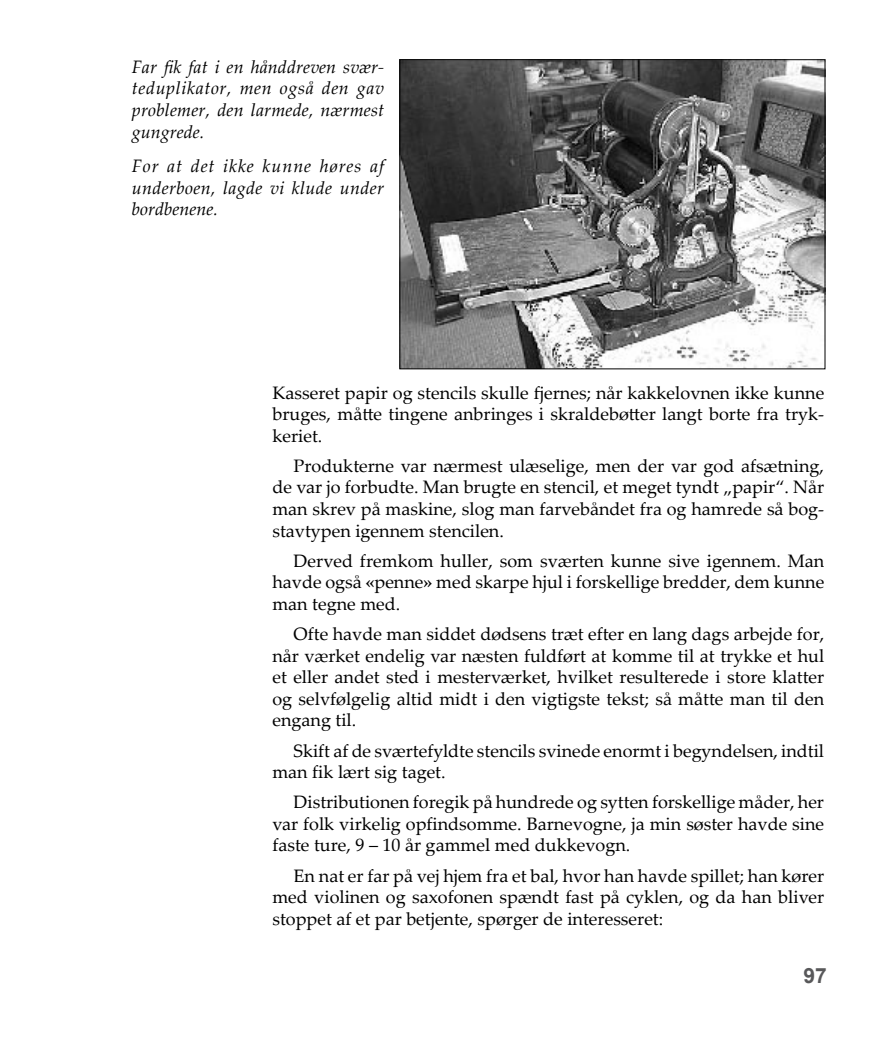
<style>
.page{position:relative;width:889px;height:1063px;background:#fff}
.page>*{position:absolute;margin:0;border:0;box-sizing:border-box;transform-origin:0 0}
.t1{font:700 21px "Arial";color:#58585a}
.t2{font:18px/21.6px "Palatino Linotype";color:#000;text-align:justify}
.t3{font:italic 18px/21.6px "Palatino Linotype";letter-spacing:.02em;color:#000;text-align:justify}
.s1{font-weight:700}
</style>
<div class="page">
<img style="left:402px;top:62px;width:421px;height:305px">
<div style="left:400px;top:60px;width:425px;height:309px;border:1px solid #000"></div>
<p class="t3" style="left:132px;top:55px;width:254px">Far fik fat i en hånddreven svær&shy;teduplikator, men også den gav problemer, den larmede, nærmest gungrede.</p>
<p class="t3" style="left:132px;top:154px;width:254px">For at det ikke kunne høres af underboen, lagde vi klude under bordbenene.</p>
<p class="t2" style="left:272px;top:381px;width:553px">Kasseret papir og stencils skulle fjernes; når kakkelovnen ikke kunne bruges, måtte tingene anbringes i skraldebøtter langt borte fra tryk&shy;keriet.</p>
<p class="t2" style="left:272px;top:454px;width:553px;text-indent:21px">Produkterne var nærmest ulæselige, men der var god afsætning, de var jo forbudte. Man brugte en stencil, et meget tyndt „papir“. Når man skrev på maskine, slog man farvebåndet fra og hamrede så bog&shy;stavtypen igennem stencilen.</p>
<p class="t2" style="left:272px;top:549px;width:553px;text-indent:21px">Derved fremkom huller, som sværten kunne sive igennem. Man havde også <span class="s1">«</span>penne<span class="s1">»</span> med skarpe hjul i forskellige bredder, dem kunne man tegne med.</p>
<p class="t2" style="left:272px;top:622px;width:553px;text-indent:21px">Ofte havde man siddet dødsens træt efter en lang dags arbejde for, når værket endelig var næsten fuldført at komme til at trykke et hul et eller andet sted i mesterværket, hvilket resulterede i store klatter og selvfølgelig altid midt i den vigtigste tekst; så måtte man til den engang til.</p>
<p class="t2" style="left:272px;top:739px;width:553px;text-indent:21px">Skift af de sværtefyldte stencils svinede enormt i begyndelsen, indtil man fik lært sig taget.</p>
<p class="t2" style="left:272px;top:791px;width:553px;text-indent:21px">Distributionen foregik på hundrede og sytten forskellige måder, her var folk virkelig opfindsomme. Barnevogne, ja min søster havde sine faste ture, 9 – 10 år gammel med dukkevogn.</p>
<p class="t2" style="left:272px;top:864px;width:553px;text-indent:21px">En nat er far på vej hjem fra et bal, hvor han havde spillet; han kører med violinen og saxofonen spændt fast på cyklen, og da han bliver stoppet af et par betjente, spørger de interesseret:</p>
<p class="t1" style="left:803px;top:961px;width:25px">97</p>
</div>
